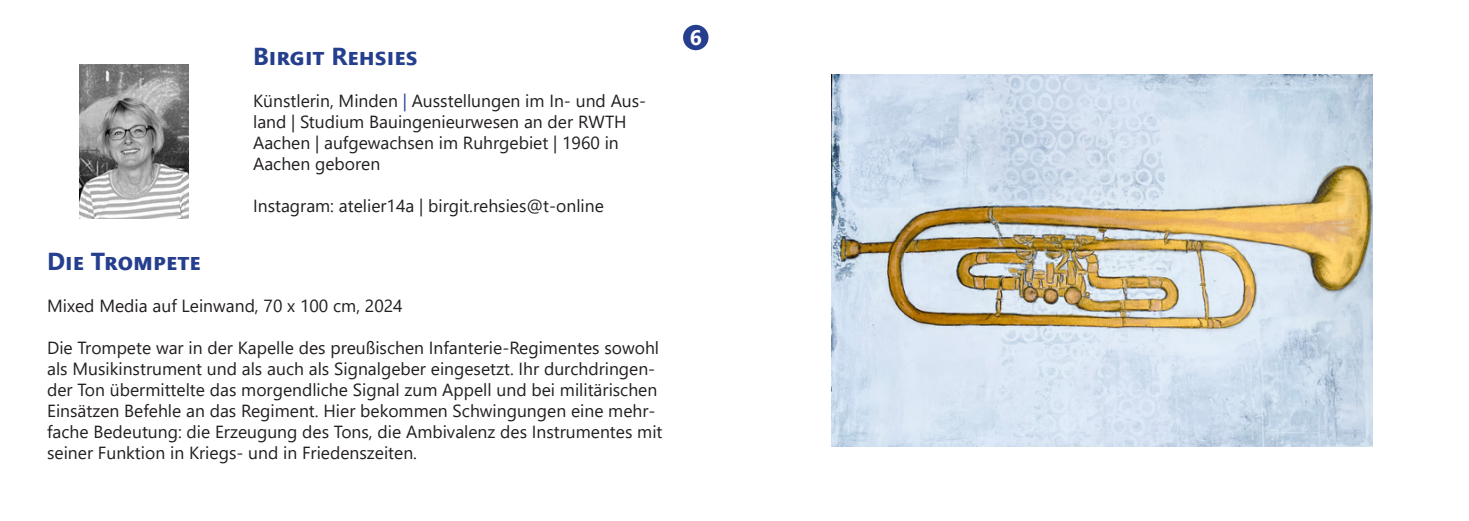
<style>
.page{position:relative;width:1469px;height:521px;background:#fff}
.page>*{position:absolute;margin:0;border:0;box-sizing:border-box;transform-origin:0 0}
.t1{font:700 24.5px "Segoe UI";color:#253f8e}
.t2{font:700 21px "Segoe UI";color:#fff}
.t3{font:17.5px/21px "Segoe UI";color:#231f20}
.s1{color:#253f8e}
</style>
<div class="page">
<img style="left:80px;top:65px;width:109px;height:154px">
<img style="left:831px;top:75px;width:541px;height:372px">
<div style="left:683px;top:25px;width:25px;height:25px;background:#253f8e;border-radius:50%"></div>
<p class="t1" style="left:253px;top:33px;width:166px">Birgit Rehsies</p>
<p class="t3" style="left:253px;top:89px;width:395px">Künstlerin, Minden <span class="s1">|</span> Ausstellungen im In- und Aus&shy;land | Studium Bauingenieurwesen an der RWTH Aachen | aufgewachsen im Ruhrgebiet | 1960 in Aachen geboren</p>
<p class="t3" style="left:253px;top:194px;width:352px">Instagram: atelier14a | birgit.rehsies@t-online</p>
<p class="t1" style="left:47px;top:238px;width:155px">Die Trompete</p>
<p class="t3" style="left:47px;top:294px;width:357px">Mixed Media auf Leinwand, 70 x 100 cm, 2024</p>
<p class="t3" style="left:47px;top:336px;width:617px">Die Trompete war in der Kapelle des preußischen Infanterie-Regimentes sowohl als Musikinstrument und als auch als Signalgeber eingesetzt. Ihr durchdringen&shy;der Ton übermittelte das morgendliche Signal zum Appell und bei militärischen Einsätzen Befehle an das Regiment. Hier bekommen Schwingungen eine mehr&shy;fache Bedeutung: die Erzeugung des Tons, die Ambivalenz des Instrumentes mit seiner Funktion in Kriegs- und in Friedenszeiten.</p>
<p class="t2" style="left:689px;top:17px;width:14px">6</p>
</div>
